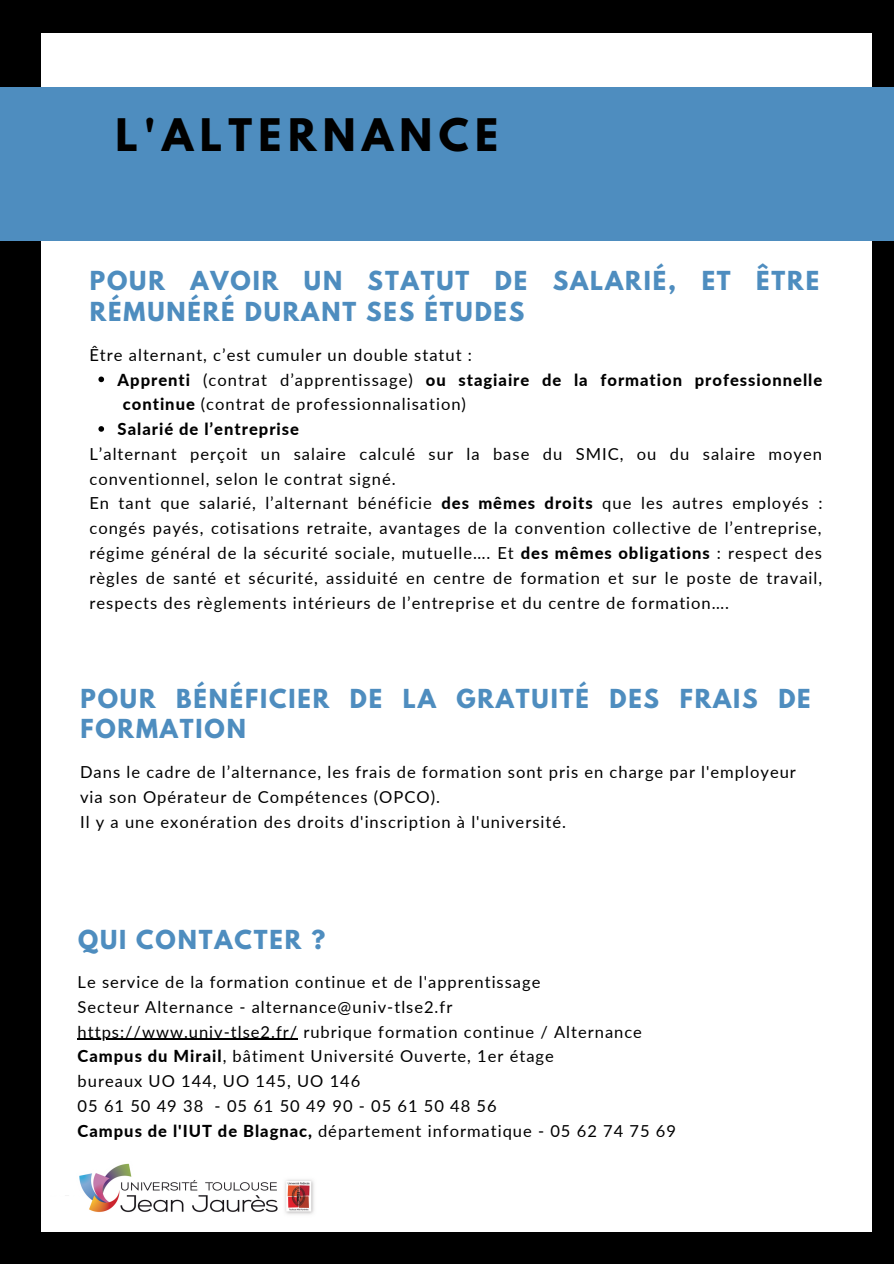
<style>
.page{position:relative;width:894px;height:1264px;background:#fff}
.page>*{position:absolute;margin:0;border:0;box-sizing:border-box;transform-origin:0 0}
.t1{font:700 39.75px "League Spartan";letter-spacing:.16em;color:#000}
.t2{font:700 23.25px/30.5px "League Spartan";letter-spacing:.08em;color:#4e8dbf}
.t3{font:16.5px/24.8px "Lato";letter-spacing:.06em;color:#000}
.t4{font:800 16.5px/24.8px "Lato";letter-spacing:.06em;color:#000}
.s1{font-weight:400}
.s2{font-weight:800}
</style>
<div class="page">
<div style="left:0;top:0;width:893px;height:1263px;background:#000"></div>
<div style="left:41px;top:33px;width:830px;height:1198px;background:#fff"></div>
<div style="left:0;top:87px;width:893px;height:154px;background:#4e8dbf"></div>
<svg style="left:98px;top:376px;width:6px;height:6px"></svg>
<svg style="left:98px;top:426px;width:6px;height:6px"></svg>
<img style="left:65px;top:1163px;width:249px;height:52px">
<hr style="left:78px;top:1038px;width:220px;height:1px;background:#000">
<p class="t1" style="left:115px;top:115px;width:384px">L'ALTERNANCE</p>
<p class="t2" style="left:90px;top:268px;width:730px">POUR AVOIR UN STATUT DE SALARIÉ, ET ÊTRE<br>RÉMUNÉRÉ DURANT SES ÉTUDES</p>
<p class="t3" style="left:89px;top:342px;width:384px">Être alternant, c’est cumuler un double statut :</p>
<p class="t4" style="left:123px;top:367px;width:700px;text-indent:-5px">Apprenti <span class="s1">(contrat d’apprentissage)</span> ou stagiaire de la formation professionnelle continue <span class="s1">(contrat de professionnalisation)</span></p>
<p class="t4" style="left:118px;top:416px;width:183px">Salarié de l’entreprise</p>
<p class="t3" style="left:89px;top:441px;width:733px">L’alternant perçoit un salaire calculé sur la base du SMIC, ou du salaire moyen conventionnel, selon le contrat signé.</p>
<p class="t3" style="left:89px;top:490px;width:734px;text-align:justify">En tant que salarié, l’alternant bénéficie <span class="s2">des mêmes droits</span> que les autres employés : congés payés, cotisations retraite, avantages de la convention collective de l’entreprise, régime général de la sécurité sociale, mutuelle…. Et <span class="s2">des mêmes obligations</span> : respect des règles de santé et sécurité, assiduité en centre de formation et sur le poste de travail, respects des règlements intérieurs de l’entreprise et du centre de formation….</p>
<p class="t2" style="left:80px;top:686px;width:731px">POUR BÉNÉFICIER DE LA GRATUITÉ DES FRAIS DE<br>FORMATION</p>
<p class="t3" style="left:80px;top:759px;width:717px">Dans le cadre de l’alternance, les frais de formation sont pris en charge par l'employeur via son Opérateur de Compétences (OPCO).</p>
<p class="t3" style="left:80px;top:809px;width:487px">Il y a une exonération des droits d'inscription à l'université.</p>
<p class="t2" style="left:78px;top:927px;width:249px">QUI CONTACTER ?</p>
<p class="t3" style="left:78px;top:969px;width:464px">Le service de la formation continue et de l'apprentissage</p>
<p class="t3" style="left:78px;top:994px;width:376px">Secteur Alternance - alternance@univ-tlse2.fr</p>
<p class="t3" style="left:78px;top:1018px;width:565px">https://www.univ-tlse2.fr/ rubrique formation continue / Alternance</p>
<p class="t3" style="left:78px;top:1043px;width:477px"><span class="s2">Campus du Mirail</span>, bâtiment Université Ouverte, 1er étage</p>
<p class="t3" style="left:78px;top:1068px;width:284px">bureaux UO 144, UO 145, UO 146</p>
<p class="t3" style="left:78px;top:1093px;width:420px">0561504938 -0561504990-0561504856</p>
<p class="t3" style="left:78px;top:1117px;width:599px"><span class="s2">Campus de l'IUT de Blagnac,</span> département informatique - 05 62 74 75 69</p>
</div>
